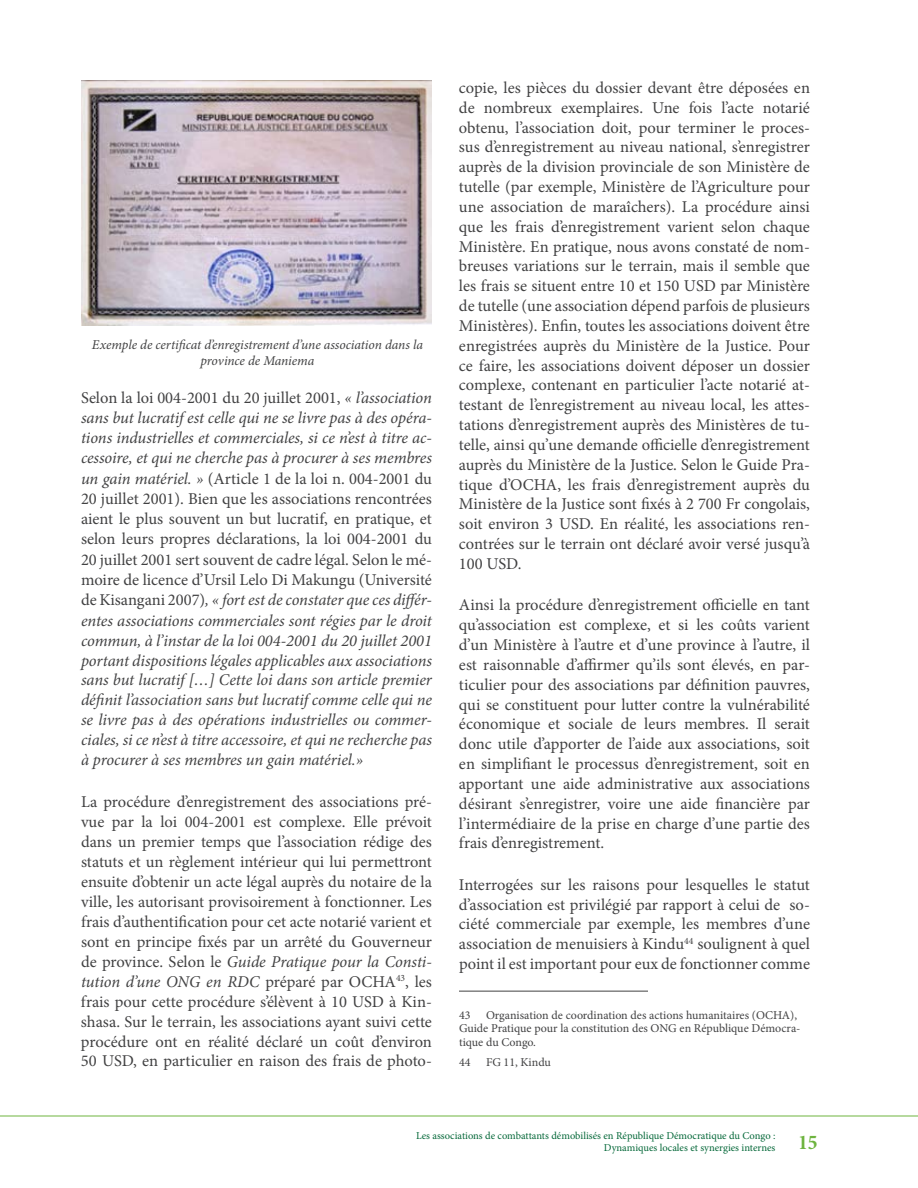
<style>
.page{position:relative;width:918px;height:1188px;background:#fff}
.page>*{position:absolute;margin:0;border:0;box-sizing:border-box;transform-origin:0 0}
.t1{font:16.5px/19.8px "Minion Pro";color:#414142;text-align:justify}
.t2{font:italic 16.5px/20.1px "Minion Pro";letter-spacing:-.01em;color:#414142;text-align:justify}
.t3{font:italic 13.5px/16.2px "Minion Pro";letter-spacing:-.005em;color:#414142;text-align:center}
.t4{font:12px/13.5px "Minion Pro";color:#414142}
.t5{font:10.5px/12px "Minion Pro";color:#056839}
.s1{font-style:normal}
.s2{font-style:italic}
</style>
<div class="page">
<hr style="left:0;top:1116px;width:918px;height:1px;background:#6eb43f">
<img style="left:81px;top:80px;width:351px;height:245px">
<hr style="left:459px;top:991px;width:189px;height:1px;background:#414142">
<p class="t3" style="left:92px;top:336px;width:333px">Exemple de certificat d’enregistrement d’une association dans la province de Maniema</p>
<p class="t2" style="left:81px;top:387px;width:353px"><span class="s1">Selon la loi 004-2001 du 20 juillet 2001,</span> « l’association sans but lucratif est celle qui ne se livre pas à des opéra&shy;tions industrielles et commerciales, si ce n’est à titre ac&shy;cessoire, et qui ne cherche pas à procurer à ses membres un gain matériel. » <span class="s1">(Article 1 de la loi n. 004-2001 du 20 juillet 2001). Bien que les associations rencontrées aient le plus souvent un but lucratif, en pratique, et selon leurs propres déclarations, la loi 004-2001 du 20 juillet 2001 sert souvent de cadre légal. Selon le mé&shy;moire de licence d’Ursil Lelo Di Makungu (Université de Kisangani 2007)</span>, « fort est de constater que ces différ&shy;entes associations commerciales sont régies par le droit commun, à l’instar de la loi 004-2001 du 20 juillet 2001 portant dispositions légales applicables aux associations sans but lucratif […] Cette loi dans son article premier définit l’association sans but lucratif comme celle qui ne se livre pas à des opérations industrielles ou commer&shy;ciales, si ce n’est à titre accessoire, et qui ne recherche pas à procurer à ses membres un gain matériel.»</p>
<p class="t1" style="left:81px;top:792px;width:353px">La procédure d’enregistrement des associations pré&shy;vue par la loi 004-2001 est complexe. Elle prévoit dans un premier temps que l’association rédige des statuts et un règlement intérieur qui lui permettront ensuite d’obtenir un acte légal auprès du notaire de la ville, les autorisant provisoirement à fonctionner. Les frais d’authentification pour cet acte notarié varient et sont en principe fixés par un arrêté du Gouverneur de province. Selon le <span class="s2">Guide Pratique pour la Consti&shy;tution d’une ONG en RDC</span> préparé par OCHA<sup>43</sup>, les frais pour cette procédure s’élèvent à 10 USD à Kin&shy;shasa. Sur le terrain, les associations ayant suivi cette procédure ont en réalité déclaré un coût d’environ 50 USD, en particulier en raison des frais de photo-</p>
<p class="t1" style="left:459px;top:78px;width:353px">copie, les pièces du dossier devant être déposées en de nombreux exemplaires. Une fois l’acte notarié obtenu, l’association doit, pour terminer le proces&shy;sus d’enregistrement au niveau national, s’enregistrer auprès de la division provinciale de son Ministère de tutelle (par exemple, Ministère de l’Agriculture pour une association de maraîchers). La procédure ainsi que les frais d’enregistrement varient selon chaque Ministère. En pratique, nous avons constaté de nom&shy;breuses variations sur le terrain, mais il semble que les frais se situent entre 10 et 150 USD par Ministère de tutelle (une association dépend parfois de plusieurs Ministères). Enfin, toutes les associations doivent être enregistrées auprès du Ministère de la Justice. Pour ce faire, les associations doivent déposer un dossier complexe, contenant en particulier l’acte notarié at&shy;testant de l’enregistrement au niveau local, les attes&shy;tations d’enregistrement auprès des Ministères de tu&shy;telle, ainsi qu’une demande officielle d’enregistrement auprès du Ministère de la Justice. Selon le Guide Pra&shy;tique d’OCHA, les frais d’enregistrement auprès du Ministère de la Justice sont fixés à 2 700 Fr congolais, soit environ 3 USD. En réalité, les associations ren&shy;contrées sur le terrain ont déclaré avoir versé jusqu’à 100 USD.</p>
<p class="t1" style="left:459px;top:595px;width:353px">Ainsi la procédure d’enregistrement officielle en tant qu’association est complexe, et si les coûts varient d’un Ministère à l’autre et d’une province à l’autre, il est raisonnable d’affirmer qu’ils sont élevés, en par&shy;ticulier pour des associations par définition pauvres, qui se constituent pour lutter contre la vulnérabilité économique et sociale de leurs membres. Il serait donc utile d’apporter de l’aide aux associations, soit en simplifiant le processus d’enregistrement, soit en apportant une aide administrative aux associations désirant s’enregistrer, voire une aide financière par l’intermédiaire de la prise en charge d’une partie des frais d’enregistrement.</p>
<p class="t1" style="left:459px;top:875px;width:353px">Interrogées sur les raisons pour lesquelles le statut d’association est privilégié par rapport à celui de so&shy;ciété commerciale par exemple, les membres d’une association de menuisiers à Kindu<sup>44</sup> soulignent à quel point il est important pour eux de fonctionner comme</p>
<p class="t4" style="left:459px;top:1008px;width:343px;text-indent:27px">Organisation de coordination des actions humanitaires (OCHA),<br>Guide Pratique pour la constitution des ONG en République Démocra&shy;tique du Congo.</p>
<p class="t4" style="left:459px;top:1055px;width:13px">44</p>
<p class="t4" style="left:486px;top:1055px;width:66px">FG 11, Kindu</p>
<p class="t4" style="left:459px;top:1008px;width:13px">43</p>
<p class="t5" style="left:604px;top:1130px;width:215px;text-indent:-188px">Les associations de combattants démobilisés en République Démocratique du Congo :<br>Dynamiques locales et synergies internes <sup>15</sup></p>
</div>
